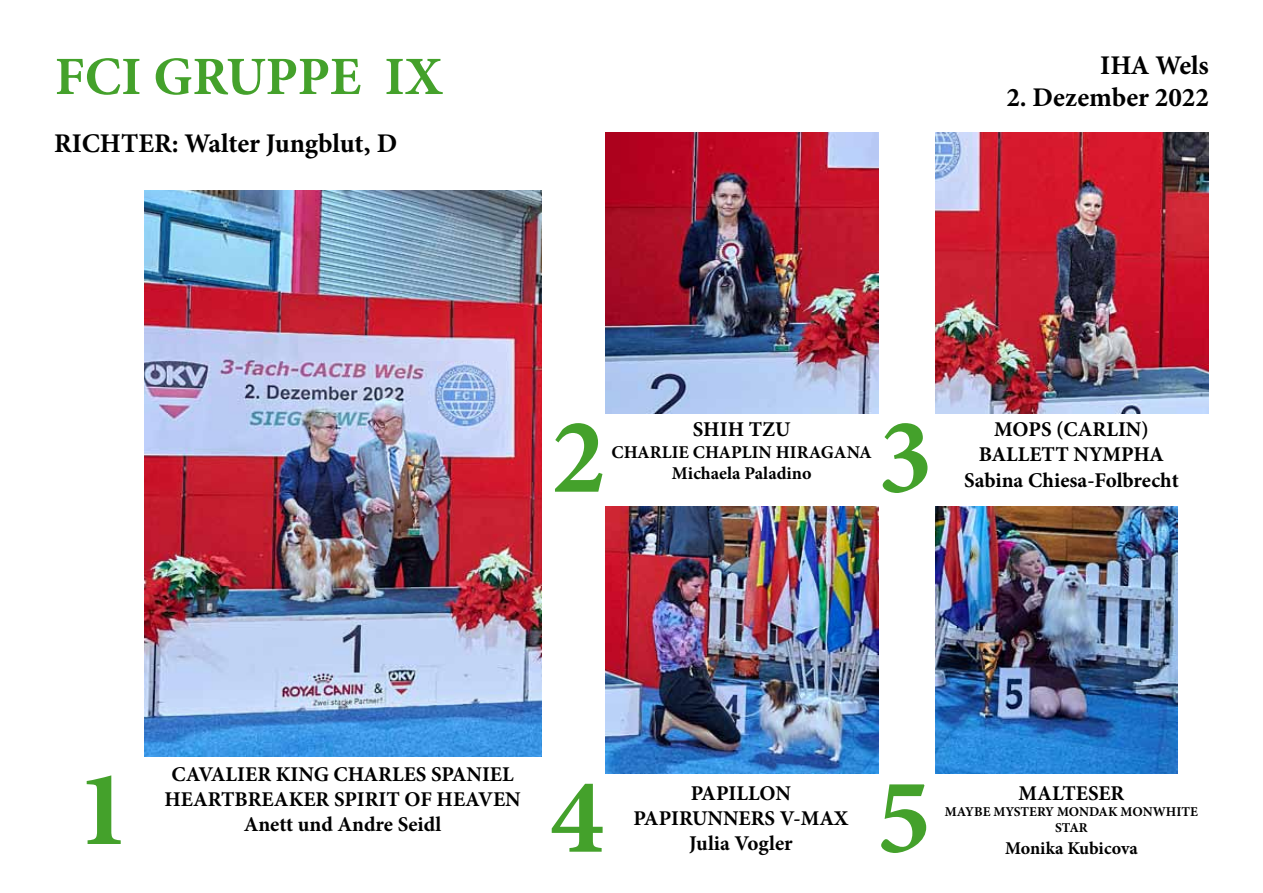
<style>
.page{position:relative;width:1263px;height:893px;background:#fff}
.page>*{position:absolute;margin:0;border:0;box-sizing:border-box;transform-origin:0 0}
.t1{font:700 108px "Minion Pro";color:#44a12b}
.t2{font:700 54px "Minion Pro";color:#44a12b}
.t3{font:700 27px "Minion Pro";color:#000}
.t4{font:700 21px/25.2px "Minion Pro";color:#000;text-align:center}
.t5{font:700 18px/21.6px "Minion Pro";color:#000;text-align:center}
.t6{font:700 13.5px/16.2px "Minion Pro";color:#000;text-align:center}
</style>
<div class="page">
<img style="left:145px;top:190px;width:396px;height:566px">
<img style="left:605px;top:132px;width:273px;height:281px">
<img style="left:935px;top:133px;width:274px;height:280px">
<img style="left:605px;top:507px;width:273px;height:266px">
<img style="left:935px;top:507px;width:242px;height:266px">
<h2 class="t2" style="left:55px;top:39px;width:389px">FCI GRUPPE IX</h2>
<p class="t3" style="left:54px;top:124px;width:345px">RICHTER: Walter Jungblut, D</p>
<p class="t3" style="left:1100px;top:46px;width:110px">IHA Wels</p>
<p class="t3" style="left:1006px;top:78px;width:204px">2. Dezember 2022</p>
<p class="t4" style="left:693px;top:417px;width:99px">SHIH TZU</p>
<p class="t5" style="left:612px;top:441px;width:262px">CHARLIE CHAPLIN HIRAGANA<br>Michaela Paladino</p>
<h1 class="t1" style="left:551px;top:381px;width:55px">2</h1>
<h1 class="t1" style="left:878px;top:381px;width:55px">3</h1>
<p class="t4" style="left:964px;top:417px;width:216px">MOPS (CARLIN)<br>BALLETT NYMPHA<br>Sabina Chiesa-Folbrecht</p>
<h1 class="t1" style="left:77px;top:733px;width:56px">1</h1>
<p class="t4" style="left:164px;top:761px;width:358px">CAVALIER KING CHARLES SPANIEL<br>HEARTBREAKER SPIRIT OF HEAVEN<br>Anett und Andre Seidl</p>
<h1 class="t1" style="left:550px;top:741px;width:55px">4</h1>
<h1 class="t1" style="left:877px;top:741px;width:55px">5</h1>
<p class="t4" style="left:633px;top:780px;width:216px">PAPILLON<br>PAPIRUNNERS V-MAX<br>Julia Vogler</p>
<p class="t4" style="left:1018px;top:780px;width:107px">MALTESER</p>
<p class="t6" style="left:945px;top:803px;width:255px">MAYBE MYSTERY MONDAK MONWHITE<br>STAR</p>
<p class="t5" style="left:1005px;top:837px;width:134px">Monika Kubicova</p>
</div>
